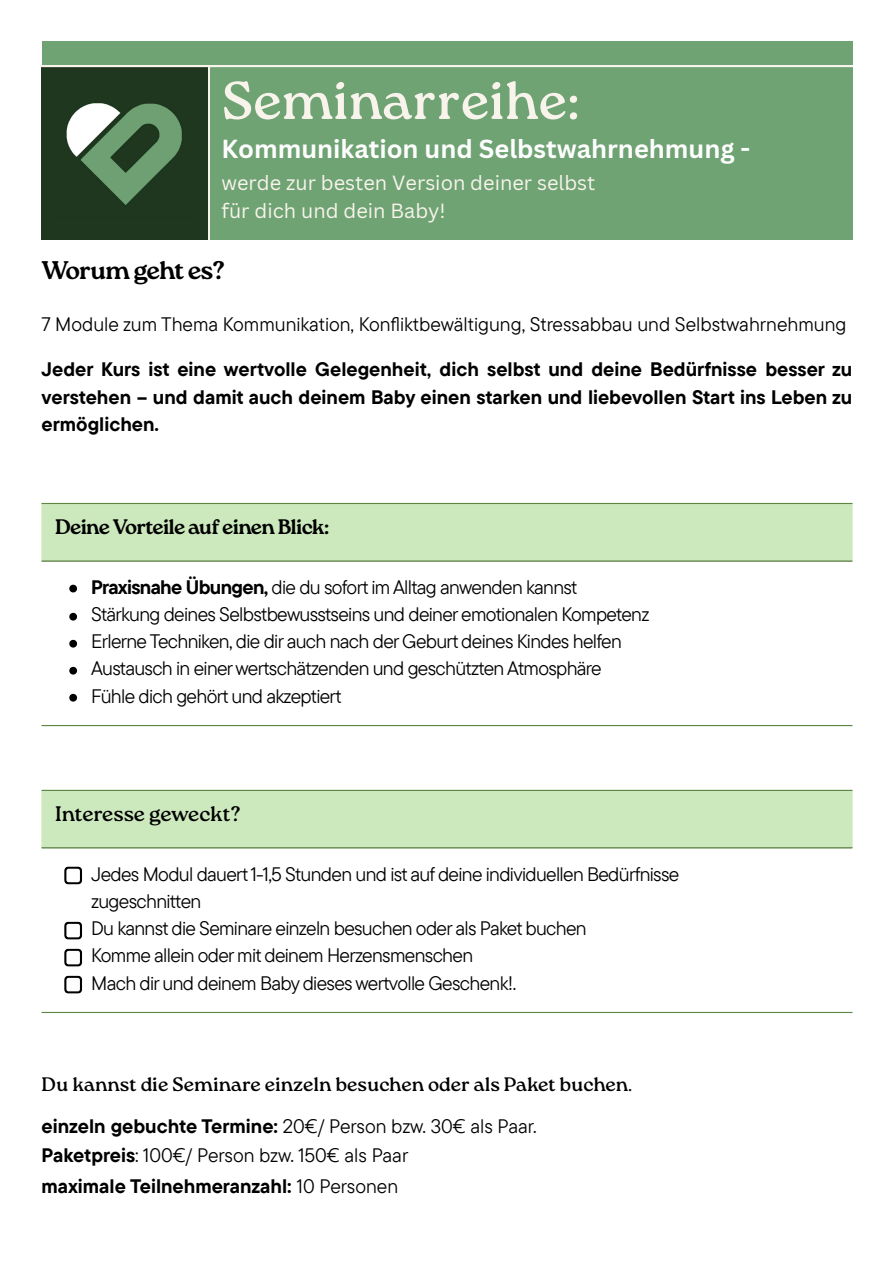
<style>
.page{position:relative;width:894px;height:1263px;background:#fff}
.page>*{position:absolute;margin:0;border:0;box-sizing:border-box;transform-origin:0 0}
.t1{font:53.25px "Roca One";color:#f8f4ec}
.t2{font:700 25.5px "Roca One";letter-spacing:-.035em;color:#000}
.t3{font:700 25.35px "Canva Sans";color:#fefefe}
.t4{font:700 21px "Roca One";letter-spacing:-.035em;color:#000}
.t5{font:21px "Roca One";letter-spacing:-.005em;color:#000}
.t6{font:19.95px "Canva Sans";color:#f8f4ec}
.t7{font:19.5px/27px "TT Commons Pro";letter-spacing:-.035em;color:#000}
.t8{font:700 19.5px/27.6px "TT Commons Pro";color:#000;text-align:justify}
.t9{font:19.5px "TT Commons Pro";color:#000}
.t10{font:19.5px "Roca One";color:#000}
.s1{font-weight:700}
.s2{font-size:16.5px}
.s3{font-weight:400}
</style>
<div class="page">
<div style="left:42px;top:42px;width:810px;height:198px;background:#6fa373"></div>
<div style="left:42px;top:66px;width:166px;height:174px;background:#1f371f"></div>
<svg style="left:208px;top:66px;width:644px;height:174px"></svg>
<img style="left:51px;top:78px;width:143px;height:140px">
<div style="left:42px;top:504px;width:810px;height:56px;background:#cce8bd"></div>
<svg style="left:69px;top:585px;width:8px;height:7px"></svg>
<svg style="left:69px;top:613px;width:8px;height:8px"></svg>
<svg style="left:69px;top:640px;width:8px;height:8px"></svg>
<svg style="left:69px;top:667px;width:8px;height:8px"></svg>
<svg style="left:69px;top:694px;width:8px;height:8px"></svg>
<hr style="left:42px;top:503px;width:810px;height:1px;background:#5b8643">
<hr style="left:42px;top:560px;width:810px;height:2px;background:#5b8643">
<hr style="left:42px;top:725px;width:810px;height:1px;background:#5b8643">
<div style="left:42px;top:791px;width:810px;height:56px;background:#cce8bd"></div>
<svg style="left:64px;top:866px;width:18px;height:18px"></svg>
<svg style="left:64px;top:922px;width:18px;height:18px"></svg>
<svg style="left:64px;top:949px;width:18px;height:18px"></svg>
<svg style="left:64px;top:976px;width:18px;height:18px"></svg>
<hr style="left:42px;top:790px;width:810px;height:1px;background:#5b8643">
<hr style="left:42px;top:847px;width:810px;height:1px;background:#5b8643">
<hr style="left:42px;top:1012px;width:810px;height:1px;background:#5b8643">
<p class="t1" style="left:221px;top:69px;width:360px">Seminarreihe:</p>
<p class="t3" style="left:221px;top:130px;width:530px">Kommunikation und Selbstwahrnehmung -</p>
<p class="t6" style="left:221px;top:168px;width:375px">werde zur besten Version deiner selbst</p>
<p class="t6" style="left:221px;top:196px;width:226px">für dich und dein Baby!</p>
<h1 class="t2" style="left:42px;top:255px;width:185px">Worum geht es?</h1>
<p class="t9" style="left:42px;top:311px;width:806px">7 Module zum Thema Kommunikation, Konfliktbewältigung, Stressabbau und Selbstwahrnehmung</p>
<h2 class="t8" style="left:42px;top:355px;width:811px">Jeder Kurs ist eine wertvolle Gelegenheit, dich selbst und deine Bedürfnisse besser zu verstehen – und damit auch deinem Baby einen starken und liebevollen Start ins Leben zu ermöglichen.</h2>
<p class="t4" style="left:55px;top:515px;width:276px">Deine Vorteile auf einen Blick:</p>
<p class="t7" style="left:91px;top:573px;width:487px"><span class="s1">Praxisnahe Übungen,</span> die du sofort im Alltag anwenden kannst</p>
<p class="t7" style="left:91px;top:600px;width:559px">Stärkung deines Selbstbewusstseins und deiner emotionalen Kompetenz</p>
<p class="t7" style="left:91px;top:627px;width:532px">Erlerne Techniken, die dir auch nach der Geburt deines Kindes helfen</p>
<p class="t7" style="left:91px;top:654px;width:512px">Austausch in einerwertschätzenden und geschützten Atmosphäre</p>
<p class="t7" style="left:91px;top:682px;width:252px">Fühle dich gehört und akzeptiert</p>
<p class="t5" style="left:55px;top:802px;width:187px">Interesse geweckt?</p>
<p class="t7" style="left:91px;top:860px;width:589px">Jedes Modul dauert1-1,5 Stunden und ist auf deine individuellen Bedürfnisse zugeschnitten</p>
<p class="t7" style="left:91px;top:914px;width:497px">Du kannst die Seminare einzeln besuchen oder als Paket buchen</p>
<p class="t7" style="left:91px;top:941px;width:383px">Komme allein oder mit deinem Herzensmenschen</p>
<p class="t7" style="left:91px;top:969px;width:426px">Mach dir und deinem Baby dieses wertvolle Geschenk!.</p>
<h3 class="t10" style="left:42px;top:1073px;width:592px">Du kannst die Seminare einzeln besuchen oder als Paket buchen<span class="s2">.</span></h3>
<h2 class="t9" style="left:42px;top:1113px;width:496px"><span class="s1">einzeln gebuchte Termine:</span> 20€/ Person bzw. 30€ als Paar.</h2>
<h2 class="t9" style="left:42px;top:1143px;width:368px"><span class="s1">Paketpreis</span>: 100€/ Person bzw. 150€ als Paar</h2>
<h2 class="t8" style="left:42px;top:1171px;width:358px">maximale Teilnehmeranzahl: <span class="s3">10 Personen</span></h2>
</div>
